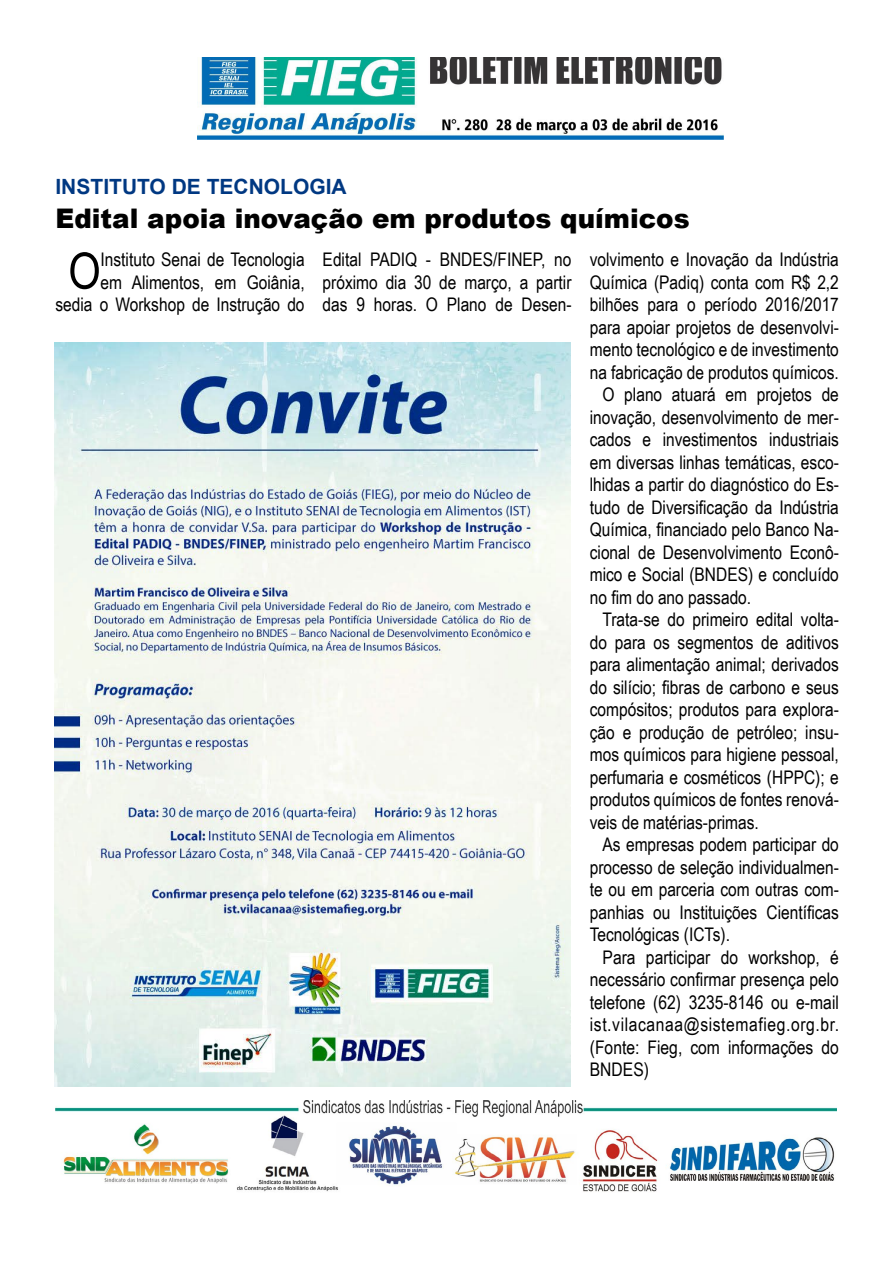
<style>
.page{position:relative;width:893px;height:1263px;background:#fff}
.page>*{position:absolute;margin:0;border:0;box-sizing:border-box;transform-origin:0 0}
.t1{font:50.25px "Arial Narrow";color:#000}
.t2{font:27px "Arial MT Black";color:#000}
.t3{font:700 21px "Arial";color:#003882}
.t4{font:18.75px/22.5px "Arial Narrow";color:#000;text-align:right}
.t5{font:18.75px "Arial Narrow";letter-spacing:.03em;color:#000}
</style>
<div class="page">
<img style="left:198px;top:57px;width:525px;height:83px">
<img style="left:55px;top:1100px;width:782px;height:92px">
<img style="left:54px;top:342px;width:516px;height:744px">
<p class="t3" style="left:55px;top:172px;width:293px">INSTITUTO DE TECNOLOGIA</p>
<h2 class="t2" style="left:55px;top:202px;width:636px">Edital apoia inovação em produtos químicos</h2>
<h1 class="t1" style="left:68px;top:234px;width:34px">O</h1>
<p class="t4" style="left:55px;top:248px;width:251px">Instituto Senai de Tecnologia<br>em Alimentos, em Goiânia,<br>sedia o Workshop de Instrução do</p>
<p class="t4" style="left:323px;top:248px;width:250px;text-align:justify">Edital PADIQ - BNDES/FINEP, no próximo dia 30 de março, a partir das 9 horas. O Plano de Desen-</p>
<p class="t4" style="left:590px;top:248px;width:251px">volvimento e Inovação da Indústria</p>
<p class="t4" style="left:590px;top:270px;width:251px">Química (Padiq) conta com R$ 2,2</p>
<p class="t4" style="left:590px;top:293px;width:251px">bilhões para o período 2016/2017</p>
<p class="t4" style="left:590px;top:315px;width:251px">para apoiar projetos de desenvolvi-</p>
<p class="t4" style="left:590px;top:338px;width:251px">mento tecnológico e de investimento</p>
<p class="t4" style="left:590px;top:360px;width:251px">na fabricação de produtos químicos.</p>
<p class="t4" style="left:603px;top:383px;width:238px">O plano atuará em projetos de</p>
<p class="t4" style="left:590px;top:405px;width:251px">inovação, desenvolvimento de mer-</p>
<p class="t4" style="left:590px;top:428px;width:251px">cados e investimentos industriais</p>
<p class="t4" style="left:590px;top:450px;width:251px">em diversas linhas temáticas, esco-</p>
<p class="t4" style="left:590px;top:473px;width:251px">lhidas a partir do diagnóstico do Es-</p>
<p class="t4" style="left:590px;top:495px;width:251px">tudo de Diversificação da Indústria</p>
<p class="t4" style="left:590px;top:518px;width:251px">Química, financiado pelo Banco Na-</p>
<p class="t4" style="left:590px;top:540px;width:251px">cional de Desenvolvimento Econô-</p>
<p class="t4" style="left:590px;top:563px;width:251px">mico e Social (BNDES) e concluído</p>
<p class="t4" style="left:590px;top:585px;width:163px">no fim do ano passado.</p>
<p class="t4" style="left:603px;top:608px;width:238px">Trata-se do primeiro edital volta-</p>
<p class="t4" style="left:590px;top:630px;width:251px">do para os segmentos de aditivos</p>
<p class="t4" style="left:590px;top:653px;width:251px">para alimentação animal; derivados</p>
<p class="t4" style="left:590px;top:675px;width:251px">do silício; fibras de carbono e seus</p>
<p class="t4" style="left:590px;top:698px;width:251px">compósitos; produtos para explora-</p>
<p class="t4" style="left:590px;top:720px;width:251px">ção e produção de petróleo; insu-</p>
<p class="t4" style="left:590px;top:743px;width:251px">mos químicos para higiene pessoal,</p>
<p class="t4" style="left:590px;top:765px;width:251px">perfumaria e cosméticos (HPPC); e</p>
<p class="t4" style="left:590px;top:788px;width:251px">produtos químicos de fontes renová-</p>
<p class="t4" style="left:590px;top:810px;width:171px">veis de matérias-primas.</p>
<p class="t4" style="left:603px;top:833px;width:238px">As empresas podem participar do</p>
<p class="t4" style="left:590px;top:855px;width:251px">processo de seleção individualmen-</p>
<p class="t4" style="left:590px;top:878px;width:251px">te ou em parceria com outras com-</p>
<p class="t4" style="left:590px;top:900px;width:251px">panhias ou Instituições Científicas</p>
<p class="t4" style="left:590px;top:923px;width:142px">Tecnológicas (ICTs).</p>
<p class="t4" style="left:603px;top:945px;width:238px">Para participar do workshop, é</p>
<p class="t4" style="left:590px;top:968px;width:251px">necessário confirmar presença pelo</p>
<p class="t4" style="left:590px;top:990px;width:251px">telefone (62) 3235-8146 ou e-mail</p>
<p class="t5" style="left:590px;top:1011px;width:251px">ist.vilacanaa@sistemafieg.org.br.</p>
<p class="t4" style="left:590px;top:1035px;width:251px">(Fonte: Fieg, com informações do</p>
<p class="t4" style="left:590px;top:1058px;width:61px">BNDES)</p>
</div>
